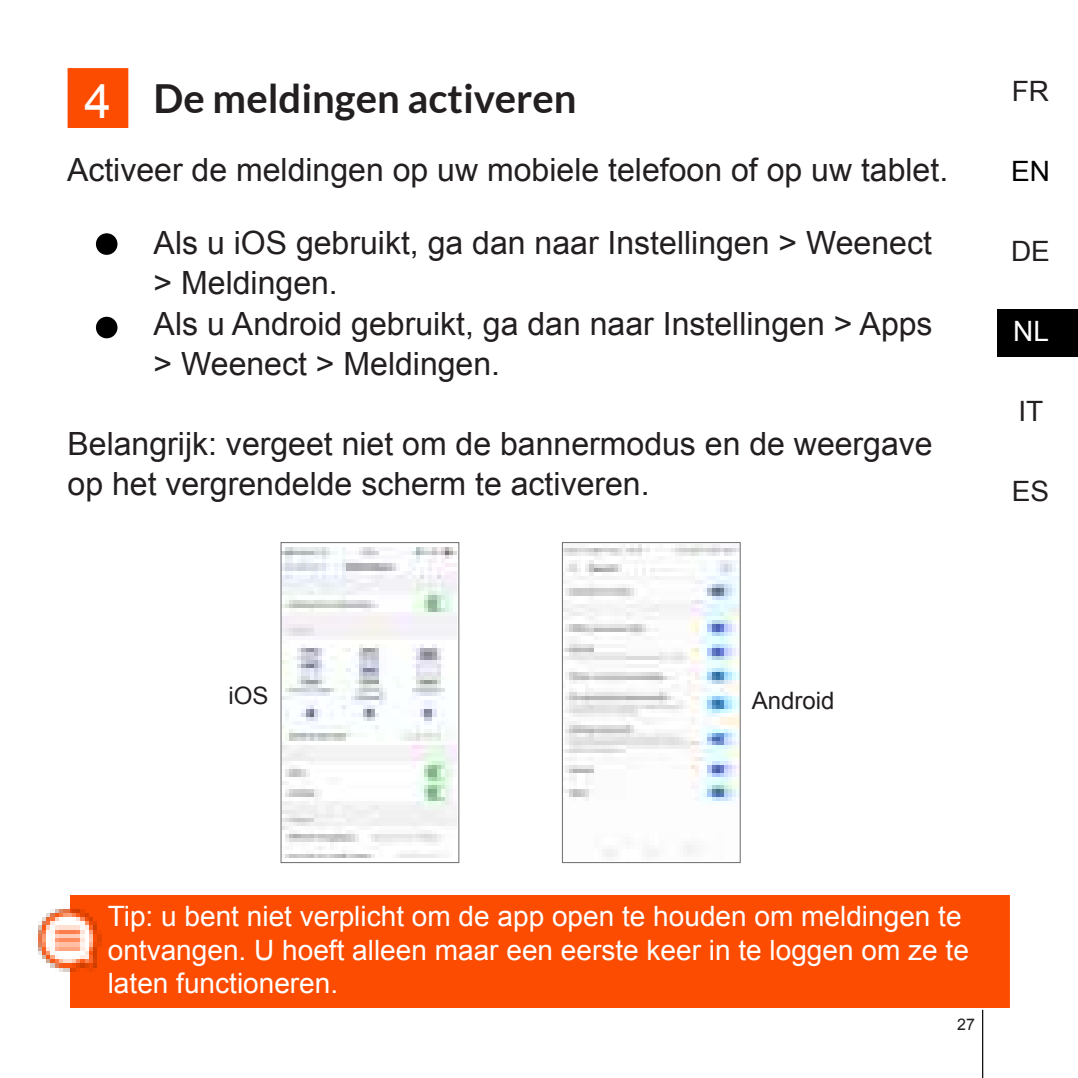
<style>
.page{position:relative;width:1078px;height:1078px;background:#fff}
.page>*{position:absolute;margin:0;border:0;box-sizing:border-box;transform-origin:0 0}
.t1{font:700 40px "Lato";color:#231f20}
.t2{font:32px/40px "Arial";color:#231f20}
.t3{font:28px/33.6px "Arial";color:#fff}
.t4{font:28px "Arial";color:#231f20}
.t5{font:28px "Arial";color:#000}
.t6{font:24px "Arial";color:#231f20}
.t7{font:16px "Arial";color:#231f20}
.s1{font-family:"Arial";font-weight:400;font-size:48px;color:#fff}
</style>
<div class="page">
<div style="left:996px;top:309px;width:81px;height:47px;background:#000"></div>
<hr style="left:981px;top:1009px;width:2px;height:68px;background:#000">
<div style="left:70px;top:70px;width:56px;height:57px;background:#fc4c02"></div>
<div style="left:68px;top:68px;width:60px;height:59px;border:4px solid #fc4c02"></div>
<div style="left:96px;top:233px;width:21px;height:22px;background:#000;border-radius:50%"></div>
<div style="left:96px;top:317px;width:21px;height:21px;background:#000;border-radius:50%"></div>
<div style="left:71px;top:896px;width:936px;height:111px;background:#fc4c02"></div>
<div style="left:70px;top:895px;width:939px;height:112px;border:4px solid #fc4c02"></div>
<img style="left:282px;top:547px;width:174px;height:310px">
<div style="left:280px;top:542px;width:179px;height:320px;border:1px solid #6b6b6e"></div>
<img style="left:564px;top:544px;width:174px;height:313px">
<div style="left:562px;top:542px;width:178px;height:320px;border:1px solid #6b6b6e"></div>
<img style="left:38px;top:896px;width:67px;height:79px">
<p class="t1" style="left:85px;top:82px;width:493px"><span class="s1">4</span> De meldingen activeren</p>
<p class="t2" style="left:67px;top:149px;width:882px">Activeer de meldingen op uw mobiele telefoon of op uw tablet.</p>
<p class="t2" style="left:154px;top:223px;width:780px">Als u iOS gebruikt, ga dan naar Instellingen &gt; Weenect &gt; Meldingen.<br>Als u Android gebruikt, ga dan naar Instellingen &gt; Apps &gt; Weenect &gt; Meldingen.</p>
<p class="t2" style="left:68px;top:423px;width:866px">Belangrijk: vergeet niet om de bannermodus en de weergave op het vergrendelde scherm te activeren.</p>
<p class="t4" style="left:1011px;top:81px;width:39px">FR</p>
<p class="t5" style="left:1010px;top:161px;width:40px">EN</p>
<p class="t4" style="left:1010px;top:241px;width:40px">DE</p>
<p class="t3" style="left:1012px;top:317px;width:37px">NL</p>
<p class="t4" style="left:1018px;top:401px;width:26px">IT</p>
<p class="t4" style="left:1011px;top:481px;width:39px">ES</p>
<p class="t6" style="left:228px;top:686px;width:42px">iOS</p>
<p class="t6" style="left:751px;top:685px;width:84px">Android</p>
<p class="t3" style="left:108px;top:899px;width:862px">Tip: u bent niet verplicht om de app open te houden om meldingen te ontvangen. U hoeft alleen maar een eerste keer in te loggen om ze te laten functioneren.</p>
<p class="t7" style="left:957px;top:1018px;width:19px">27</p>
</div>
